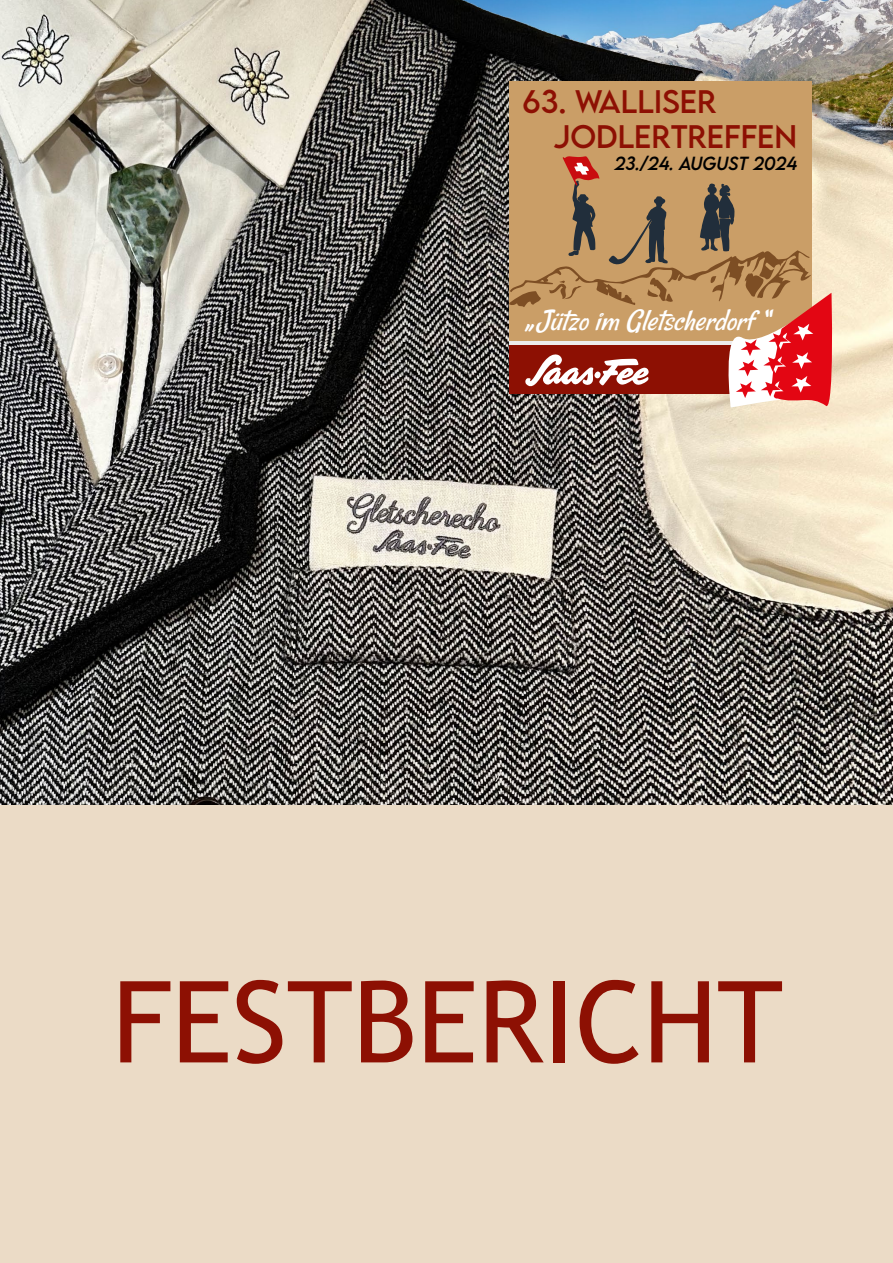
<style>
.page{position:relative;width:893px;height:1263px;background:#ebdbc6}
.page>*{position:absolute;margin:0;border:0;box-sizing:border-box;transform-origin:0 0}
.t1{font:113.4px "Trebuchet MS";color:#8d1003}
.t2{font:italic 31.35px "Rancho";color:#fff}
.t3{font:28.95px/34.8px "LEMONMILK";color:#8d1003}
.t4{font:italic 16.95px "LEMONMILK";color:#000}
</style>
<div class="page">
<img style="left:0;top:0;width:893px;height:804px">
<div style="left:509px;top:81px;width:303px;height:259px;background:#ca9e67"></div>
<svg style="left:509px;top:156px;width:325px;height:257px"></svg>
<p class="t3" style="left:553px;top:84px;width:245px;text-indent:-31px">63. WALLiSER<br>JODLERTREFFEN</p>
<p class="t4" style="left:614px;top:152px;width:184px">23./24. AUGUST 2024</p>
<p class="t2" style="left:525px;top:302px;width:257px">„JützoimGletscherdorf“</p>
<h1 class="t1" style="left:112px;top:955px;width:673px">FESTBERICHT</h1>
</div>
